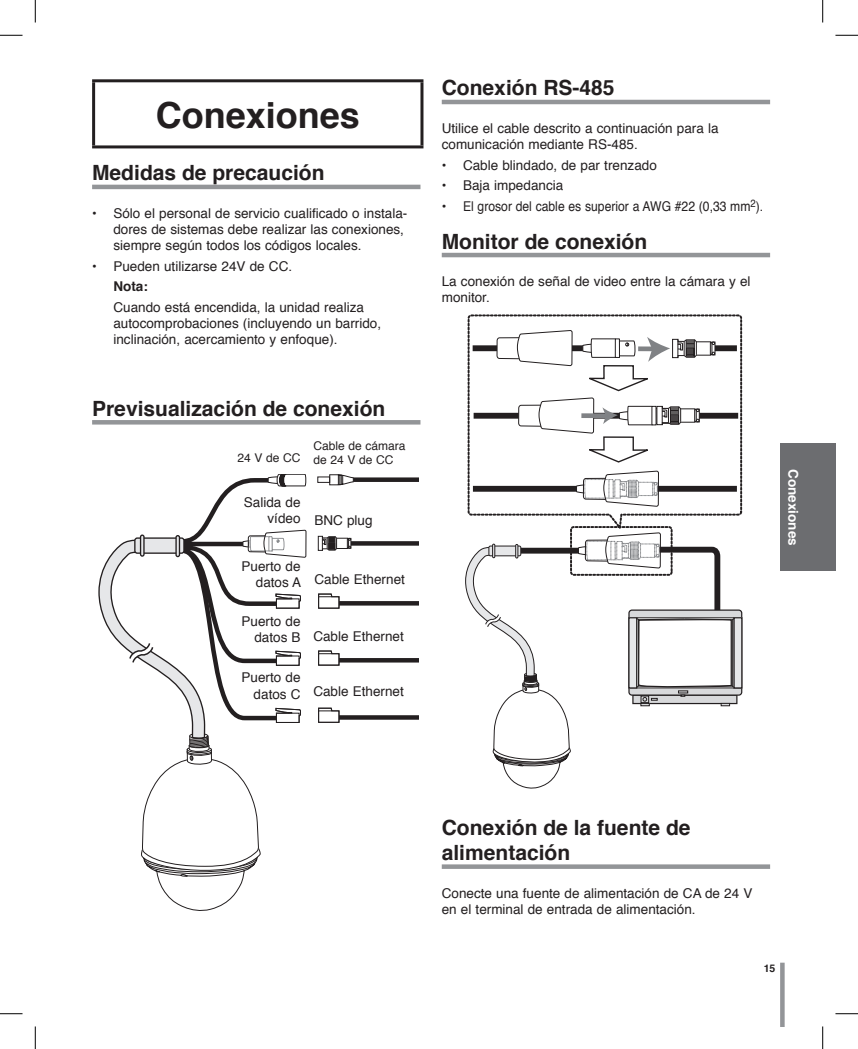
<style>
.page{position:relative;width:858px;height:1049px;background:#fff}
.page>*{position:absolute;margin:0;border:0;box-sizing:border-box;transform-origin:0 0}
.t1{font:700 36px "Helvetica";color:#231f20}
.t2{font:700 21px/25.2px "Helvetica";color:#231f20}
.t3{font:13.5px/16.2px "Helvetica";color:#231f20}
.t4{font:700 13.5px "Helvetica";color:#fff}
.t5{font:700 13.5px "Helvetica";color:#231f20}
.t6{font:12px/14.4px "Helvetica";color:#231f20}
.t7{font:700 10.5px "Helvetica";color:#231f20}
</style>
<div class="page">
<svg style="left:780px;top:962px;width:4px;height:64px"></svg>
<div style="left:779px;top:443px;width:56px;height:128px;background:#6c6d70"></div>
<hr style="left:92px;top:185px;width:328px;height:4px;background:#939598">
<hr style="left:92px;top:420px;width:328px;height:4px;background:#939598">
<hr style="left:92px;top:79px;width:331px;height:3px;background:#231f20">
<hr style="left:92px;top:82px;width:3px;height:63px;background:#231f20">
<hr style="left:420px;top:82px;width:3px;height:63px;background:#231f20">
<hr style="left:92px;top:145px;width:331px;height:3px;background:#231f20">
<div style="left:317px;top:476px;width:13px;height:7px;border:1px solid #231f20"></div>
<svg style="left:329px;top:474px;width:25px;height:11px"></svg>
<svg style="left:351px;top:541px;width:67px;height:4px"></svg>
<div style="left:353px;top:477px;width:65px;height:5px;background:#231f20"></div>
<svg style="left:339px;top:601px;width:79px;height:4px"></svg>
<svg style="left:318px;top:593px;width:21px;height:16px"></svg>
<hr style="left:339px;top:658px;width:79px;height:4px;background:#231f20">
<svg style="left:318px;top:650px;width:21px;height:16px"></svg>
<svg style="left:339px;top:715px;width:79px;height:4px"></svg>
<svg style="left:318px;top:707px;width:21px;height:16px"></svg>
<svg style="left:317px;top:535px;width:34px;height:16px"></svg>
<svg style="left:99px;top:474px;width:207px;height:436px"></svg>
<hr style="left:441px;top:100px;width:328px;height:4px;background:#939598">
<hr style="left:441px;top:253px;width:328px;height:4px;background:#939598">
<svg style="left:441px;top:864px;width:328px;height:4px"></svg>
<div style="left:632px;top:694px;width:105px;height:10px;border:1px solid #231f20"></div>
<div style="left:733px;top:617px;width:8px;height:71px;background:#e6e7e9"></div>
<div style="left:733px;top:617px;width:9px;height:71px;border:1px solid #231f20"></div>
<svg style="left:465px;top:573px;width:270px;height:216px"></svg>
<svg style="left:466px;top:314px;width:276px;height:262px"></svg>
<svg style="left:0;top:35px;width:22px;height:1px"></svg>
<svg style="left:835px;top:35px;width:22px;height:1px"></svg>
<svg style="left:0;top:1013px;width:22px;height:1px"></svg>
<svg style="left:835px;top:1013px;width:22px;height:1px"></svg>
<svg style="left:35px;top:0;width:1px;height:22px"></svg>
<svg style="left:35px;top:1026px;width:1px;height:22px"></svg>
<svg style="left:822px;top:0;width:1px;height:22px"></svg>
<svg style="left:822px;top:1026px;width:1px;height:22px"></svg>
<h1 class="t1" style="left:156px;top:83px;width:206px">Conexiones</h1>
<h2 class="t2" style="left:92px;top:159px;width:234px">Medidas de precaución</h2>
<p class="t3" style="left:113px;top:205px;width:295px">Sólo el personal de servicio cualificado o instala&shy;dores de sistemas debe realizar las conexiones, siempre según todos los códigos locales.</p>
<p class="t3" style="left:113px;top:257px;width:180px">Pueden utilizarse 24V de CC.</p>
<p class="t5" style="left:113px;top:274px;width:36px">Nota:</p>
<p class="t3" style="left:113px;top:298px;width:269px">Cuando está encendida, la unidad realiza autocomprobaciones (incluyendo un barrido, inclinación, acercamiento y enfoque).</p>
<p class="t3" style="left:92px;top:205px;width:6px">•</p>
<p class="t3" style="left:92px;top:257px;width:6px">•</p>
<h2 class="t2" style="left:92px;top:394px;width:294px">Previsualización de conexión</h2>
<p class="t6" style="left:237px;top:438px;width:169px;text-indent:76px">Cable de cámara<br>24 V de CC de 24 V de CC</p>
<p class="t3" style="left:244px;top:493px;width:58px;text-align:right">Salida de vídeo</p>
<p class="t3" style="left:241px;top:558px;width:61px;text-align:right">Puerto de datos A</p>
<p class="t3" style="left:241px;top:612px;width:60px;text-align:right">Puerto de datos B</p>
<p class="t3" style="left:314px;top:511px;width:60px">BNC plug</p>
<p class="t3" style="left:314px;top:571px;width:92px">Cable Ethernet</p>
<p class="t3" style="left:313px;top:627px;width:92px">Cable Ethernet</p>
<p class="t3" style="left:253px;top:670px;width:152px;line-height:14.1px;text-indent:-12px">Puerto de<br>datos C Cable Ethernet</p>
<h2 class="t2" style="left:441px;top:74px;width:174px">Conexión RS-485</h2>
<p class="t3" style="left:441px;top:120px;width:278px">Utilice el cable descrito a continuación para la comunicación mediante RS-485.</p>
<p class="t3" style="left:463px;top:154px;width:301px;line-height:20.4px">Cable blindado, de par trenzado<br>Baja impedancia<br>El grosor del cable es superior a AWG #22 (0,33 mm<sup>2</sup>).</p>
<h2 class="t2" style="left:441px;top:227px;width:207px">Monitor de conexión</h2>
<p class="t3" style="left:441px;top:273px;width:310px">La conexión de señal de video entre la cámara y el monitor.</p>
<p class="t3" style="left:441px;top:154px;width:6px;line-height:20.4px;text-align:justify">• • •</p>
<p class="t4" style="left:805px;top:469px;width:78px;rotate:90deg">Conexiones</p>
<h2 class="t2" style="left:441px;top:813px;width:250px">Conexión de la fuente de alimentación</h2>
<p class="t3" style="left:441px;top:884px;width:312px">Conecte una fuente de alimentación de CA de 24 V en el terminal de entrada de alimentación.</p>
<p class="t7" style="left:763px;top:959px;width:13px">15</p>
</div>
